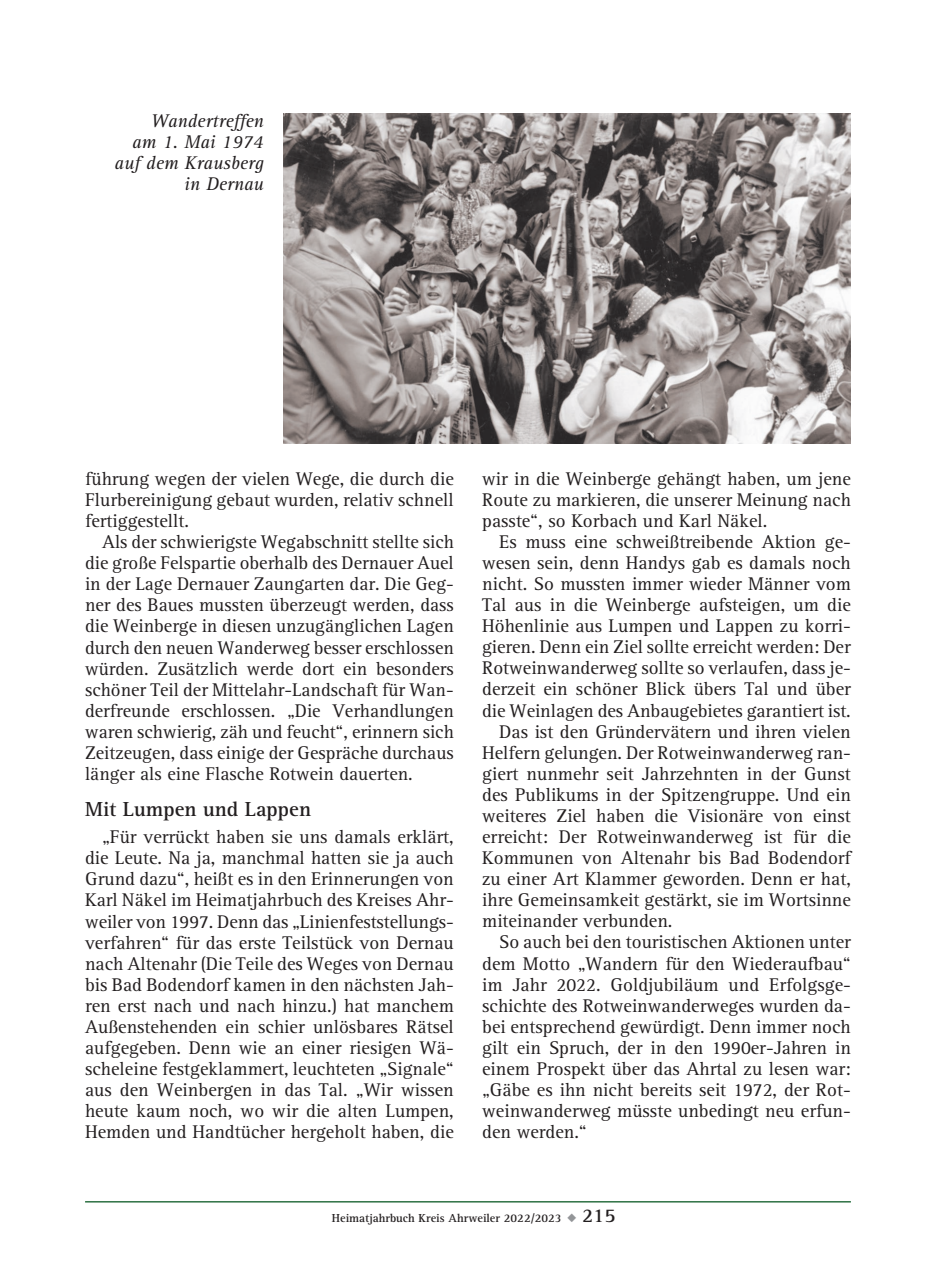
<style>
.page{position:relative;width:936px;height:1276px;background:#fff}
.page>*{position:absolute;margin:0;border:0;box-sizing:border-box;transform-origin:0 0}
.t1{font:700 21px "AT Rotis Serif";color:#231f20}
.t2{font:19px/21px "AT Rotis Serif";color:#231f20;text-align:justify}
.t3{font:italic 19px/21px "AT Rotis Serif";color:#231f20;text-align:right}
.t4{font:700 12px "AT Rotis Serif";color:#231f20}
.s1{color:#939598}
.s2{font-size:20px}
</style>
<div class="page">
<hr style="left:85px;top:1201px;width:765px;height:1px;background:#2d7143">
<img style="left:283px;top:113px;width:567px;height:330px">
<p class="t3" style="left:114px;top:111px;width:151px">Wandertreffen<br>am 1. Mai 1974 auf dem Krausberg in Dernau</p>
<p class="t2" style="left:85px;top:468px;width:370px">führung wegen der vielen Wege, die durch die Flurbereinigung gebaut wurden, relativ schnell fertiggestellt.</p>
<p class="t2" style="left:85px;top:532px;width:370px;text-indent:17px">Als der schwierigste Wegabschnitt stellte sich die große Felspartie oberhalb des Dernauer Auel in der Lage Dernauer Zaungarten dar. Die Geg&shy;ner des Baues mussten überzeugt werden, dass die Weinberge in diesen unzugänglichen Lagen durch den neuen Wanderweg besser erschlossen würden. Zusätzlich werde dort ein besonders schöner Teil der Mittelahr-Landschaft für Wan&shy;derfreunde erschlossen. „Die Verhandlungen waren schwierig, zäh und feucht“, erinnern sich Zeitzeugen, dass einige der Gespräche durchaus länger als eine Flasche Rotwein dauerten.</p>
<p class="t1" style="left:85px;top:797px;width:227px">Mit Lumpen und Lappen</p>
<p class="t2" style="left:85px;top:827px;width:370px;text-indent:17px">„Für verrückt haben sie uns damals erklärt, die Leute. Na ja, manchmal hatten sie ja auch Grund dazu“, heißt es in den Erinnerungen von Karl Näkel im Heimatjahrbuch des Kreises Ahr&shy;weiler von 1997. Denn das „Linienfeststellungs&shy;verfahren“ für das erste Teilstück von Dernau nach Altenahr (Die Teile des Weges von Dernau bis Bad Bodendorf kamen in den nächsten Jah&shy;ren erst nach und nach hinzu.) hat manchem Außenstehenden ein schier unlösbares Rätsel aufgegeben. Denn wie an einer riesigen Wä&shy;scheleine festgeklammert, leuchteten „Signale“ aus den Weinbergen in das Tal. „Wir wissen heute kaum noch, wo wir die alten Lumpen, Hemden und Handtücher hergeholt haben, die</p>
<p class="t2" style="left:482px;top:468px;width:370px">wir in die Weinberge gehängt haben, um jene Route zu markieren, die unserer Meinung nach passte“, so Korbach und Karl Näkel.</p>
<p class="t2" style="left:499px;top:532px;width:353px">Es muss eine schweißtreibende Aktion ge-</p>
<p class="t2" style="left:482px;top:553px;width:370px">wesen sein, denn Handys gab es damals noch</p>
<p class="t2" style="left:482px;top:574px;width:370px">nicht. So mussten immer wieder Männer vom</p>
<p class="t2" style="left:482px;top:595px;width:370px">Tal aus in die Weinberge aufsteigen, um die</p>
<p class="t2" style="left:482px;top:616px;width:370px">Höhenlinie aus Lumpen und Lappen zu korri-</p>
<p class="t2" style="left:482px;top:637px;width:370px">gieren. Denn ein Ziel sollte erreicht werden: Der</p>
<p class="t2" style="left:482px;top:658px;width:370px">Rotweinwanderweg sollte so verlaufen, dass je-</p>
<p class="t2" style="left:482px;top:679px;width:370px">derzeit ein schöner Blick übers Tal und über</p>
<p class="t2" style="left:482px;top:700px;width:370px">die Weinlagen des Anbaugebietes garantiert ist.</p>
<p class="t2" style="left:499px;top:721px;width:353px">Das ist den Gründervätern und ihren vielen</p>
<p class="t2" style="left:482px;top:742px;width:370px">Helfern gelungen. Der Rotweinwanderweg ran-</p>
<p class="t2" style="left:482px;top:763px;width:370px">giert nunmehr seit Jahrzehnten in der Gunst</p>
<p class="t2" style="left:482px;top:784px;width:370px">des Publikums in der Spitzengruppe. Und ein</p>
<p class="t2" style="left:482px;top:805px;width:370px">weiteres Ziel haben die Visionäre von einst</p>
<p class="t2" style="left:482px;top:827px;width:370px">erreicht: Der Rotweinwanderweg ist für die</p>
<p class="t2" style="left:482px;top:848px;width:370px">Kommunen von Altenahr bis Bad Bodendorf</p>
<p class="t2" style="left:482px;top:869px;width:370px">zu einer Art Klammer geworden. Denn er hat,</p>
<p class="t2" style="left:482px;top:890px;width:370px">ihre Gemeinsamkeit gestärkt, sie im Wortsinne</p>
<p class="t2" style="left:482px;top:911px;width:192px">miteinander verbunden.</p>
<p class="t2" style="left:499px;top:932px;width:353px">So auch bei den touristischen Aktionen unter</p>
<p class="t2" style="left:482px;top:953px;width:370px">dem Motto „Wandern für den Wiederaufbau“</p>
<p class="t2" style="left:482px;top:974px;width:370px">im Jahr 2022. Goldjubiläum und Erfolgsge-</p>
<p class="t2" style="left:482px;top:995px;width:370px">schichte des Rotweinwanderweges wurden da-</p>
<p class="t2" style="left:482px;top:1016px;width:370px">bei entsprechend gewürdigt. Denn immer noch</p>
<p class="t2" style="left:482px;top:1037px;width:370px">gilt ein Spruch, der in den 1990er-Jahren in</p>
<p class="t2" style="left:482px;top:1058px;width:370px">einem Prospekt über das Ahrtal zu lesen war:</p>
<p class="t2" style="left:482px;top:1079px;width:370px">„Gäbe es ihn nicht bereits seit 1972, der Rot-</p>
<p class="t2" style="left:482px;top:1100px;width:370px">weinwanderweg müsste unbedingt neu erfun-</p>
<p class="t2" style="left:482px;top:1122px;width:106px">den werden.“</p>
<p class="t4" style="left:332px;top:1210px;width:285px">Heimatjahrbuch Kreis Ahrweiler 2022/2023 <span class="s1">◆</span> <span class="s2">215</span></p>
</div>
